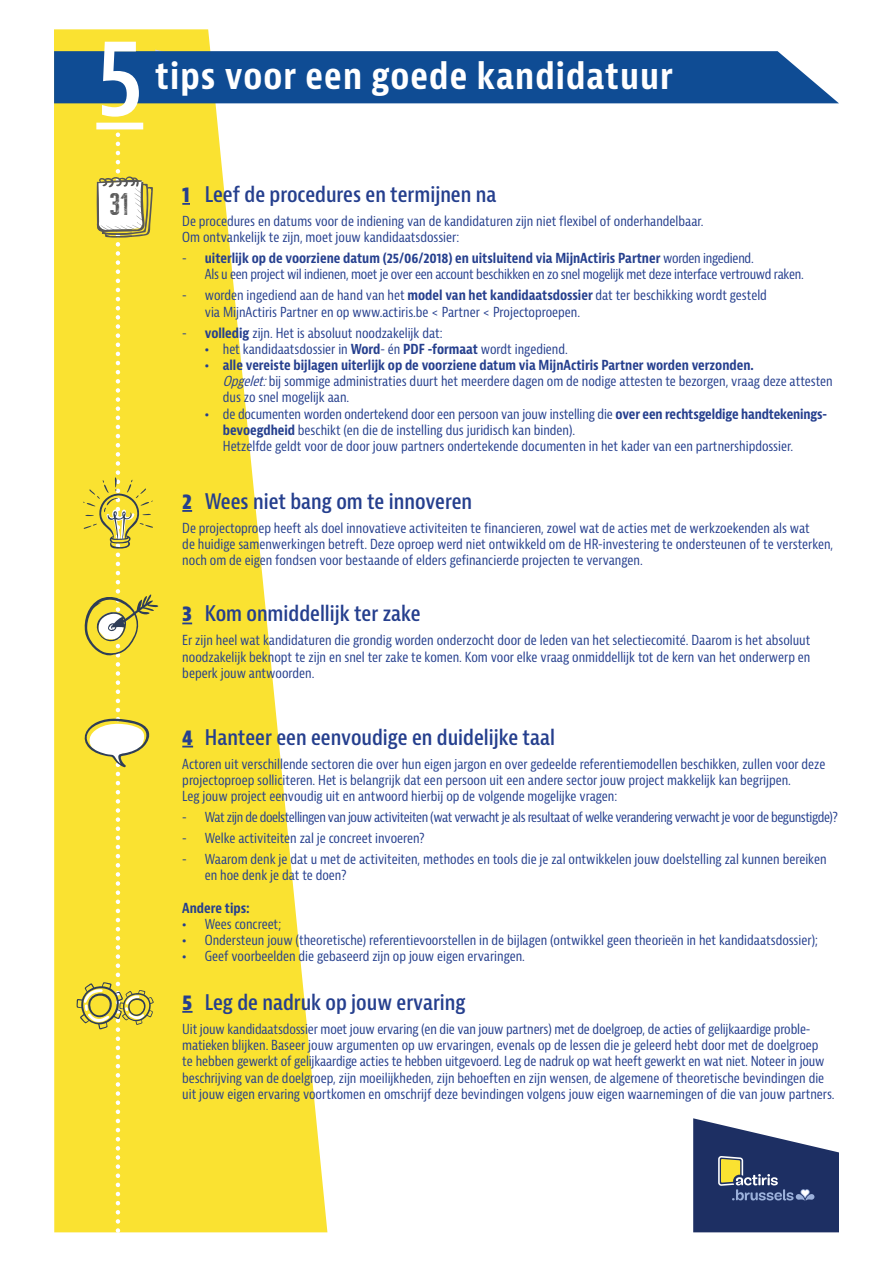
<style>
.page{position:relative;width:893px;height:1263px;background:#fff}
.page>*{position:absolute;margin:0;border:0;box-sizing:border-box;transform-origin:0 0}
.t1{font:600 condensed 108px "Bernina Sans";color:#fff}
.t2{font:700 condensed 36px "Bernina Sans";letter-spacing:.03em;color:#fff}
.t3{font:30.75px "Press Style";color:#575757}
.t4{font:600 condensed 21px "Bernina Sans";color:#253f8e}
.t5{font:condensed 13.5px/16.2px "Bernina Sans";color:#253f8e}
.t6{font:700 condensed 13.5px "Bernina Sans";color:#253f8e}
.t7{font:condensed 13.5px "Bernina Sans";letter-spacing:-.03em;color:#253f8e}
.t8{font:condensed 13.5px "Bernina Sans";letter-spacing:-.02em;color:#253f8e}
.s1{font-weight:700}
.s2{font-weight:400}
.s3{font-style:inherit}
.s4{font-style:italic}
</style>
<div class="page">
<svg style="left:54px;top:29px;width:273px;height:1203px;fill:#fae231"></svg>
<svg style="left:54px;top:50px;width:785px;height:53px;background:#1d5699"></svg>
<div style="left:96px;top:123px;width:47px;height:6px;background:#fff"></div>
<svg style="left:693px;top:1118px;width:146px;height:114px"></svg>
<svg style="left:182px;top:203px;width:8px;height:2px"></svg>
<svg style="left:182px;top:510px;width:10px;height:2px"></svg>
<svg style="left:182px;top:622px;width:10px;height:2px"></svg>
<svg style="left:182px;top:1011px;width:11px;height:2px"></svg>
<svg style="left:76px;top:135px;width:82px;height:1098px;background:#f2dd3f"></svg>
<p class="t1" style="left:96px;top:11px;width:48px">5</p>
<p class="t2" style="left:155px;top:54px;width:519px">tips voor een goede kandidatuur</p>
<p class="t3" style="left:110px;top:188px;width:21px">31</p>
<p class="t4" style="left:182px;top:181px;width:316px"><span class="s1">1</span> Leef de procedures en termijnen na</p>
<p class="t5" style="left:182px;top:213px;width:523px">De procedures en datums voor de indiening van de kandidaturen zijn niet flexibel of onderhandelbaar.</p>
<p class="t5" style="left:182px;top:229px;width:279px">Om ontvankelijk te zijn, moet jouw kandidaatsdossier:</p>
<p class="t6" style="left:182px;top:250px;width:573px"><span class="s2">-</span> uiterlijk op de voorziene datum (25/06/2018) en uitsluitend via MijnActiris Partner <span class="s2">worden ingediend.</span></p>
<p class="t8" style="left:205px;top:266px;width:600px">Als u een project wil indienen, moet je over een account beschikken en zo snel mogelijk met deze interface vertrouwd raken.</p>
<p class="t5" style="left:182px;top:288px;width:586px">- worden ingediend aan de hand van het <span class="s1">model van het kandidaatsdossier</span> dat ter beschikking wordt gesteld</p>
<p class="t5" style="left:205px;top:304px;width:377px">via MijnActiris Partner en op www.actiris.be &lt; Partner &lt; Projectoproepen.</p>
<p class="t5" style="left:182px;top:325px;width:262px">- <span class="s1">volledig</span> zijn. Het is absoluut noodzakelijk dat:</p>
<p class="t5" style="left:205px;top:341px;width:365px"><span class="s1">•</span> het kandidaatsdossier in <span class="s1">Word</span>- én <span class="s1">PDF -formaat</span> wordt ingediend.</p>
<p class="t6" style="left:205px;top:357px;width:550px"><span class="s3">•</span> alle vereiste bijlagen uiterlijk op de voorziene datum via MijnActiris Partner worden verzonden.</p>
<p class="t5" style="left:223px;top:373px;width:611px"><span class="s4">Opgelet:</span>bij sommige administraties duurt het meerdere dagen om de nodige attesten te bezorgen, vraag deze attesten dus zo snel mogelijk aan.</p>
<p class="t5" style="left:223px;top:406px;width:606px;text-indent:-18px"><span class="s1">•</span> de documenten worden ondertekend door een persoon van jouw instelling die <span class="s1">over een rechtsgeldige handtekenings&shy;bevoegdheid</span> beschikt (en die de instelling dus juridisch kan binden).</p>
<p class="t5" style="left:223px;top:438px;width:572px">Hetzelfde geldt voor de door jouw partners ondertekende documenten in het kader van een partnershipdossier.</p>
<p class="t4" style="left:182px;top:489px;width:291px"><span class="s1">2</span> Wees niet bang om te innoveren</p>
<p class="t5" style="left:182px;top:520px;width:629px">De projectoproep heeft als doel innovatieve activiteiten te financieren, zowel wat de acties met de werkzoekenden als wat</p>
<p class="t5" style="left:182px;top:536px;width:652px">de huidige samenwerkingen betreft. Deze oproep werd niet ontwikkeld om de HR-investering te ondersteunen of te versterken, noch om de eigen fondsen voor bestaande of elders gefinancierde projecten te vervangen.</p>
<p class="t4" style="left:182px;top:601px;width:240px"><span class="s1">3</span> Kom onmiddellijk ter zake</p>
<p class="t5" style="left:182px;top:633px;width:630px;text-align:justify">Er zijn heel wat kandidaturen die grondig worden onderzocht door de leden van het selectiecomité. Daarom is het absoluut noodzakelijk beknopt te zijn en snel ter zake te komen. Kom voor elke vraag onmiddellijk tot de kern van het onderwerp en beperk jouw antwoorden.</p>
<p class="t4" style="left:182px;top:724px;width:374px"><span class="s1">4</span> Hanteer een eenvoudige en duidelijke taal</p>
<p class="t5" style="left:182px;top:756px;width:644px">Actoren uit verschillende sectoren die over hun eigen jargon en over gedeelde referentiemodellen beschikken, zullen voor deze projectoproep solliciteren. Het is belangrijk dat een persoon uit een andere sector jouw project makkelijk kan begrijpen.</p>
<p class="t5" style="left:182px;top:788px;width:437px">Leg jouw project eenvoudig uit en antwoord hierbij op de volgende mogelijke vragen:</p>
<p class="t7" style="left:182px;top:809px;width:657px">- Wat zijn de doelstellingen van jouw activiteiten (wat verwacht je als resultaat of welke verandering verwacht je voor de begunstigde)?</p>
<p class="t5" style="left:182px;top:830px;width:244px">- Welke activiteiten zal je concreet invoeren?</p>
<p class="t5" style="left:182px;top:851px;width:646px">- Waarom denk je dat u met de activiteiten, methodes en tools die je zal ontwikkelen jouw doelstelling zal kunnen bereiken</p>
<p class="t5" style="left:205px;top:867px;width:143px">en hoe denk je dat te doen?</p>
<p class="t6" style="left:182px;top:899px;width:69px">Andere tips:</p>
<p class="t5" style="left:182px;top:916px;width:100px"><span class="s1">•</span> Wees concreet;</p>
<p class="t5" style="left:182px;top:932px;width:637px"><span class="s1">•</span> Ondersteun jouw (theoretische) referentievoorstellen in de bijlagen (ontwikkel geen theorieën in het kandidaatsdossier);</p>
<p class="t5" style="left:182px;top:948px;width:344px"><span class="s1">•</span> Geef voorbeelden die gebaseerd zijn op jouw eigen ervaringen.</p>
<p class="t4" style="left:182px;top:989px;width:285px"><span class="s1">5</span> Leg de nadruk op jouw ervaring</p>
<p class="t5" style="left:182px;top:1021px;width:654px">Uit jouw kandidaatsdossier moet jouw ervaring (en die van jouw partners) met de doelgroep, de acties of gelijkaardige proble&shy;matieken blijken. Baseer jouw argumenten op uw ervaringen, evenals op de lessen die je geleerd hebt door met de doelgroep<br>te hebben gewerkt of gelijkaardige acties te hebben uitgevoerd. Leg de nadruk op wat heeft gewerkt en wat niet. Noteer in jouw beschrijving van de doelgroep, zijn moeilijkheden, zijn behoeften en zijn wensen, de algemene of theoretische bevindingen die uit jouw eigen ervaring voortkomen en omschrijf deze bevindingen volgens jouw eigen waarnemingen of die van jouw partners.</p>
</div>
